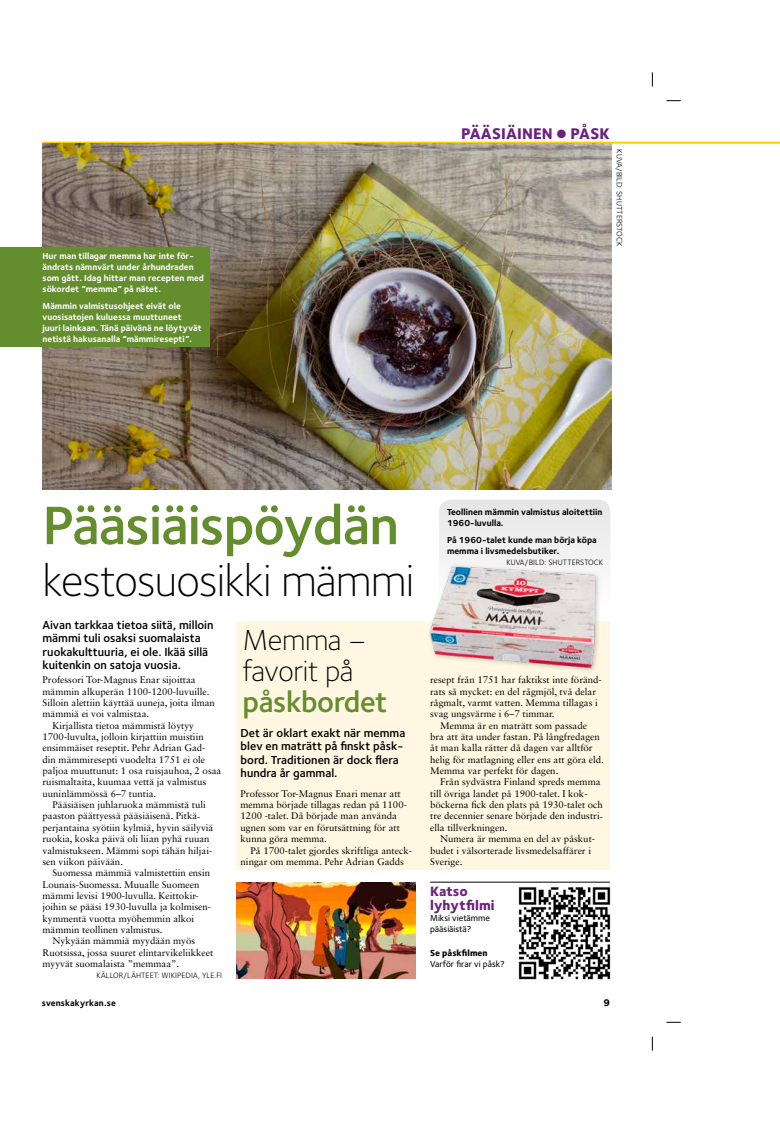
<style>
.page{position:relative;width:780px;height:1123px;background:#fff}
.page>*{position:absolute;margin:0;border:0;box-sizing:border-box;transform-origin:0 0}
.t1{font:600 56px "Foundry Sterling";letter-spacing:-.02em;color:#648d2e}
.t2{font:300 46px "Foundry Sterling";letter-spacing:-.02em;color:#000}
.t3{font:300 30px/31px "Foundry Sterling";letter-spacing:-.015em;color:#000}
.t4{font:600 30px "Foundry Sterling";letter-spacing:-.015em;color:#648d2e}
.t5{font:800 16px "Foundry Sterling";letter-spacing:.01em;color:#6c217e}
.t6{font:800 14px/14px "Foundry Sterling";color:#6c217e}
.t7{font:600 12px/13.5px "Foundry Sterling";color:#000}
.t8{font:800 10px "Foundry Sterling";color:#000}
.t9{font:9.6px/11.3px "Sabon LT Std";color:#000}
.t10{font:700 9px/11px "Foundry Sterling";color:#fff}
.t11{font:700 9px/11px "Foundry Sterling";color:#000}
.t12{font:500 9px/11px "Foundry Sterling";color:#000}
.t13{font:800 9px "Foundry Sterling";color:#000}
.t14{font:8px "Foundry Sterling";letter-spacing:.01em;color:#000}
</style>
<div class="page">
<svg style="left:666px;top:100px;width:14px;height:1px"></svg>
<svg style="left:666px;top:1022px;width:14px;height:1px"></svg>
<svg style="left:652px;top:72px;width:1px;height:14px"></svg>
<svg style="left:652px;top:1036px;width:1px;height:14px"></svg>
<hr style="left:43px;top:142px;width:737px;height:2px;background:#fc0">
<div style="left:236px;top:621px;width:373px;height:248px;background:#fff7e2"></div>
<img style="left:43px;top:143px;width:568px;height:346px">
<div style="left:0;top:247px;width:210px;height:99px;background:#648d2e"></div>
<div style="left:439px;top:499px;width:171px;height:115px;background:#e6e6e6;border-radius:12px"></div>
<img style="left:429px;top:549px;width:181px;height:123px">
<img style="left:236px;top:882px;width:180px;height:97px">
<hr style="left:430px;top:882px;width:179px;height:1px;background:#000">
<img style="left:518px;top:887px;width:93px;height:93px">
<h3 class="t5" style="left:461px;top:124px;width:150px">PÄÄSIÄINEN ● PÅSK</h3>
<p class="t10" style="left:43px;top:251px;width:163px">Hur man tillagar memma har inte för&shy;ändrats nämnvärt under århundraden som gått. Idag hittar man recepten med sökordet ”memma” på nätet.</p>
<p class="t10" style="left:43px;top:301px;width:160px">Mämmin valmistusohjeet eivät ole vuosisatojen kuluessa muuttuneet juuri lainkaan. Tänä päivänä ne löytyvät netistä hakusanalla ”mämmiresepti”.</p>
<p class="t14" style="left:624px;top:149px;width:98px;rotate:90deg">KUVA/BILD: SHUTTERSTOCK</p>
<h1 class="t1" style="left:43px;top:492px;width:358px">Pääsiäispöydän</h1>
<h2 class="t2" style="left:43px;top:554px;width:373px">kestosuosikki mämmi</h2>
<p class="t7" style="left:43px;top:618px;width:172px">Aivan tarkkaa tietoa siitä, milloin mämmi tuli osaksi suomalaista ruokakulttuuria, ei ole. Ikää sillä kuitenkin on satoja vuosia.</p>
<p class="t9" style="left:43px;top:674px;width:155px">Professori Tor-Magnus Enar sijoittaa</p>
<p class="t9" style="left:43px;top:685px;width:168px">mämmin alkuperän 1100-1200-luvuille.</p>
<p class="t9" style="left:43px;top:697px;width:174px">Silloin alettiin käyttää uuneja, joita ilman</p>
<p class="t9" style="left:43px;top:708px;width:108px">mämmiä ei voi valmistaa.</p>
<p class="t9" style="left:52px;top:719px;width:143px">Kirjallista tietoa mämmistä löytyy</p>
<p class="t9" style="left:43px;top:731px;width:163px">1700-luvulta, jolloin kirjattiin muistiin</p>
<p class="t9" style="left:43px;top:742px;width:164px">ensimmäiset reseptit. Pehr Adrian Gad-</p>
<p class="t9" style="left:43px;top:753px;width:164px">din mämmiresepti vuodelta 1751 ei ole</p>
<p class="t9" style="left:43px;top:765px;width:180px">paljoa muuttunut: 1 osa ruisjauhoa, 2 osaa</p>
<p class="t9" style="left:43px;top:776px;width:165px">ruismaltaita, kuumaa vettä ja valmistus</p>
<p class="t9" style="left:43px;top:787px;width:115px">uuninlämmössä 6–7 tuntia.</p>
<p class="t9" style="left:52px;top:799px;width:155px">Pääsiäisen juhlaruoka mämmistä tuli</p>
<p class="t9" style="left:43px;top:810px;width:159px">paaston päättyessä pääsiäisenä. Pitkä-</p>
<p class="t9" style="left:43px;top:821px;width:172px">perjantaina syötiin kylmiä, hyvin säilyviä</p>
<p class="t9" style="left:43px;top:833px;width:169px">ruokia, koska päivä oli liian pyhä ruuan</p>
<p class="t9" style="left:43px;top:844px;width:171px">valmistukseen. Mämmi sopi tähän hiljai-</p>
<p class="t9" style="left:43px;top:855px;width:82px">sen viikon päivään.</p>
<p class="t9" style="left:52px;top:867px;width:159px">Suomessa mämmiä valmistettiin ensin</p>
<p class="t9" style="left:43px;top:878px;width:158px">Lounais-Suomessa. Muualle Suomeen</p>
<p class="t9" style="left:43px;top:890px;width:158px">mämmi levisi 1900-luvulla. Keittokir-</p>
<p class="t9" style="left:43px;top:901px;width:169px">joihin se pääsi 1930-luvulla ja kolmisen-</p>
<p class="t9" style="left:43px;top:912px;width:153px">kymmentä vuotta myöhemmin alkoi</p>
<p class="t9" style="left:43px;top:924px;width:122px">mämmin teollinen valmistus.</p>
<p class="t9" style="left:52px;top:935px;width:144px">Nykyään mämmiä myydään myös</p>
<p class="t9" style="left:43px;top:946px;width:172px">Ruotsissa, jossa suuret elintarvikeliikkeet</p>
<p class="t9" style="left:43px;top:958px;width:138px">myyvät suomalaista ”memmaa”.</p>
<p class="t14" style="left:96px;top:971px;width:127px">KÄLLOR/LÄHTEET: WIKIPEDIA, YLE.FI</p>
<h3 class="t3" style="left:242px;top:624px;width:126px">Memma – favorit på</h3>
<h3 class="t4" style="left:242px;top:684px;width:146px">påskbordet</h3>
<p class="t7" style="left:240px;top:725px;width:166px">Det är oklart exakt när memma blev en maträtt på finskt påsk&shy;bord. Traditionen är dock flera hundra år gammal.</p>
<p class="t9" style="left:240px;top:787px;width:168px">Professor Tor-Magnus Enari menar att memma började tillagas redan på 1100- 1200 -talet. Då började man använda ugnen som var en förutsättning för att kunna göra memma.</p>
<p class="t9" style="left:240px;top:844px;width:173px;text-indent:10px">På 1700-talet gjordes skriftliga anteck&shy;ningar om memma. Pehr Adrian Gadds</p>
<p class="t11" style="left:447px;top:506px;width:157px">Teollinen mämmin valmistus aloitettiin<br>1960-luvulla.</p>
<p class="t11" style="left:447px;top:534px;width:151px">På 1960-talet kunde man börja köpa memma i livsmedelsbutiker.</p>
<p class="t14" style="left:506px;top:557px;width:98px">KUVA/BILD: SHUTTERSTOCK</p>
<p class="t9" style="left:430px;top:674px;width:173px">resept från 1751 har faktikst inte föränd-</p>
<p class="t9" style="left:430px;top:685px;width:167px">rats så mycket: en del rågmjöl, två delar</p>
<p class="t9" style="left:430px;top:697px;width:169px">rågmalt, varmt vatten. Memma tillagas i</p>
<p class="t9" style="left:430px;top:708px;width:126px">svag ungsvärme i 6–7 timmar.</p>
<p class="t9" style="left:440px;top:719px;width:148px">Memma är en maträtt som passade</p>
<p class="t9" style="left:430px;top:731px;width:171px">bra att äta under fastan. På långfredagen</p>
<p class="t9" style="left:430px;top:742px;width:164px">åt man kalla rätter då dagen var alltför</p>
<p class="t9" style="left:430px;top:753px;width:175px">helig för matlagning eller ens att göra eld.</p>
<p class="t9" style="left:430px;top:765px;width:130px">Memma var perfekt för dagen.</p>
<p class="t9" style="left:440px;top:776px;width:162px">Från sydvästra Finland spreds memma</p>
<p class="t9" style="left:430px;top:787px;width:159px">till övriga landet på 1900-talet. I kok-</p>
<p class="t9" style="left:430px;top:799px;width:174px">böckerna fick den plats på 1930-talet och</p>
<p class="t9" style="left:430px;top:810px;width:174px">tre decennier senare började den industri-</p>
<p class="t9" style="left:430px;top:821px;width:79px">ella tillverkningen.</p>
<p class="t9" style="left:440px;top:833px;width:156px">Numera är memma en del av påskut-</p>
<p class="t9" style="left:430px;top:844px;width:162px">budet i välsorterade livsmedelsaffärer i</p>
<p class="t9" style="left:430px;top:855px;width:34px">Sverige.</p>
<h3 class="t6" style="left:430px;top:884px;width:66px">Katso lyhytfilmi</h3>
<p class="t12" style="left:430px;top:912px;width:61px">Miksi vietämme pääsiäistä?</p>
<p class="t13" style="left:430px;top:947px;width:59px">Se påskfilmen</p>
<p class="t12" style="left:430px;top:958px;width:76px">Varför firar vi påsk?</p>
<p class="t11" style="left:42px;top:997px;width:75px">svenskakyrkan.se</p>
<p class="t8" style="left:603px;top:996px;width:8px">9</p>
</div>
